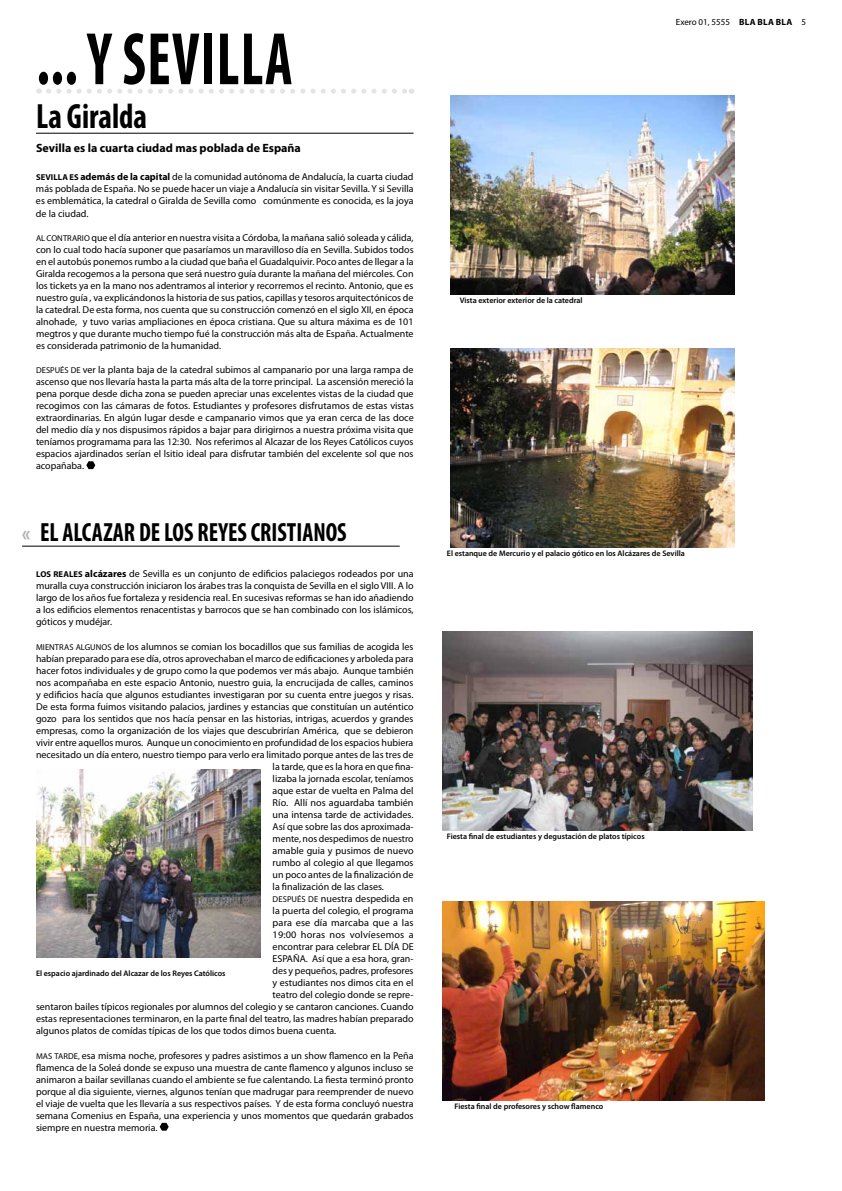
<style>
.page{position:relative;width:842px;height:1191px;background:#fff}
.page>*{position:absolute;margin:0;border:0;box-sizing:border-box;transform-origin:0 0}
.t1{font:700 condensed 75px "Myriad Pro";letter-spacing:.02em;color:#000;scale:.8 1}
.t2{font:700 condensed 35.2px "Myriad Pro";color:#000;scale:.91 1}
.t3{font:700 condensed 26.4px "Myriad Pro";color:#000;scale:.91 1}
.t4{font:700 12px "Myriad Pro";color:#000}
.t5{font:10px/12px "Myriad Pro";color:#000;text-align:justify}
.t6{font:9px "Myriad Pro";color:#000}
.t7{font:8.5px "Myriad Pro";letter-spacing:.01em;color:#000}
.t8{font:700 8.5px "Myriad Pro";color:#000}
.t9{font:600 8px "Myriad Pro";color:#000}
.s1{font-weight:700;font-size:8.5px}
.s2{font-weight:700}
.s3{font-size:8.5px}
.s4{font-size:23.1px;color:#b1b3b4}
</style>
<div class="page">
<img style="left:36px;top:769px;width:224px;height:188px">
<img style="left:451px;top:96px;width:283px;height:198px">
<img style="left:451px;top:349px;width:283px;height:198px">
<hr style="left:36px;top:133px;width:378px;height:1px;background:#000">
<svg style="left:86px;top:461px;width:9px;height:8px"></svg>
<svg style="left:49px;top:89px;width:363px;height:5px"></svg>
<svg style="left:160px;top:1122px;width:9px;height:8px"></svg>
<hr style="left:22px;top:546px;width:378px;height:1px;background:#000">
<img style="left:442px;top:631px;width:311px;height:199px">
<img style="left:442px;top:901px;width:322px;height:199px">
<h1 class="t1" style="left:36px;top:12px;width:322px">... y sevilla</h1>
<h2 class="t2" style="left:36px;top:95px;width:124px">La Giralda</h2>
<p class="t4" style="left:36px;top:140px;width:266px">Sevilla es la cuarta ciudad mas poblada de España</p>
<p class="t8" style="left:36px;top:172px;width:20px">sevilla</p>
<p class="t5" style="left:36px;top:171px;width:379px;text-indent:34px"><span class="s1">es</span> <span class="s2">además de la capital</span> de la comunidad autónoma de Andalucía, la cuarta ciudad más poblada de España. No se puede hacer un viaje a Andalucía sin visitar Sevilla. Y si Sevilla es emblemática, la catedral o Giralda de Sevilla como comúnmente es conocida, es la joya de la ciudad.</p>
<p class="t7" style="left:36px;top:232px;width:17px">Al contrario</p>
<p class="t5" style="left:36px;top:231px;width:379px;text-indent:55px">que el día anterior en nuestra visita a Córdoba, la mañana salió soleada y cálida, con lo cual todo hacía suponer que pasaríamos un maravilloso día en Sevilla. Subidos todos en el autobús ponemos rumbo a la ciudad que baña el Guadalquivir. Poco antes de llegar a la Giralda recogemos a la persona que será nuestro guía durante la mañana del miércoles. Con los tickets ya en la mano nos adentramos al interior y recorremos el recinto. Antonio, que es nuestro guía , va explicándonos la historia de sus patios, capillas y tesoros arquitectónicos de la catedral. De esta forma, nos cuenta que su construcción comenzó en el siglo XII, en época alnohade, y tuvo varias ampliaciones en época cristiana. Que su altura máxima es de 101 megtros y que durante mucho tiempo fué la construcción más alta de España. Actualmente es considerada patrimonio de la humanidad.</p>
<p class="t7" style="left:36px;top:365px;width:12px">Despu</p>
<p class="t5" style="left:36px;top:363px;width:379px;text-indent:24px"><span class="s3">és de</span> ver la planta baja de la catedral subimos al campanario por una larga rampa de ascenso que nos llevaría hasta la parta más alta de la torre principal. La ascensión mereció la pena porque desde dicha zona se pueden apreciar unas excelentes vistas de la ciudad que recogimos con las cámaras de fotos. Estudiantes y profesores disfrutamos de estas vistas extraordinarias. En algún lugar desde e campanario vimos que ya eran cerca de las doce del medio día y nos dispusimos rápidos a bajar para dirigirnos a nuestra próxima visita que teníamos programama para las 12:30. Nos referimos al Alcazar de los Reyes Católicos cuyos espacios ajardinados serían el lsitio ideal para disfrutar también del excelente sol que nos acopañaba.</p>
<h3 class="t3" style="left:22px;top:516px;width:57px"><span class="s4">«</span>ELALCAZAR</h3>
<h3 class="t3" style="left:139px;top:516px;width:135px">DELOS REYESCRISTIANOS</h3>
<p class="t5" style="left:36px;top:568px;width:379px;text-indent:49px"><span class="s2">alcázares</span> de Sevilla es un conjunto de edificios palaciegos rodeados por una muralla cuya construcción iniciaron los árabes tras la conquista de Sevilla en el siglo VIII. A lo largo de los años fue fortaleza y residencia real. En sucesivas reformas se han ido añadiendo a los edificios elementos renacentistas y barrocos que se han combinado con los islámicos, góticos y mudéjar.</p>
<p class="t7" style="left:36px;top:641px;width:13px">Mientras</p>
<p class="t7" style="left:76px;top:641px;width:7px">algunos</p>
<p class="t5" style="left:114px;top:640px;width:301px">de los alumnos se comian los bocadillos que sus familias de acogida les</p>
<p class="t5" style="left:36px;top:652px;width:379px">habían preparado para ese día, otros aprovechaban el marco de edificaciones y arboleda para</p>
<p class="t5" style="left:36px;top:664px;width:379px">hacer fotos individuales y de grupo como la que podemos ver más abajo. Aunque también</p>
<p class="t5" style="left:36px;top:676px;width:379px">nos acompañaba en este espacio Antonio, nuestro guia, la encrucijada de calles, caminos</p>
<p class="t5" style="left:36px;top:688px;width:379px">y edificios hacía que algunos estudiantes investigaran por su cuenta entre juegos y risas.</p>
<p class="t5" style="left:36px;top:700px;width:379px">De esta forma fuimos visitando palacios, jardines y estancias que constituían un auténtico</p>
<p class="t5" style="left:36px;top:712px;width:379px">gozo para los sentidos que nos hacía pensar en las historias, intrigas, acuerdos y grandes</p>
<p class="t5" style="left:36px;top:724px;width:379px">empresas, como la organización de los viajes que descubrirían América, que se debieron</p>
<p class="t5" style="left:36px;top:736px;width:379px">vivir entre aquellos muros. Aunque un conocimiento en profundidad de los espacios hubiera</p>
<p class="t5" style="left:36px;top:748px;width:379px">necesitado un día entero, nuestro tiempo para verlo era limitado porque antes de las tres de</p>
<p class="t5" style="left:273px;top:760px;width:142px">la tarde, que es la hora en que fina-</p>
<p class="t5" style="left:273px;top:772px;width:142px">lizaba la jornada escolar, teníamos</p>
<p class="t5" style="left:273px;top:784px;width:142px">aque estar de vuelta en Palma del</p>
<p class="t5" style="left:273px;top:796px;width:142px">Río. Allí nos aguardaba también</p>
<p class="t5" style="left:273px;top:808px;width:142px">una intensa tarde de actividades.</p>
<p class="t5" style="left:273px;top:820px;width:142px">Así que sobre las dos aproximada-</p>
<p class="t5" style="left:273px;top:832px;width:142px">mente, nos despedimos de nuestro</p>
<p class="t5" style="left:273px;top:844px;width:142px">amable guia y pusimos de nuevo</p>
<p class="t5" style="left:273px;top:856px;width:142px">rumbo al colegio al que llegamos</p>
<p class="t5" style="left:273px;top:868px;width:142px">un poco antes de la finalización de</p>
<p class="t5" style="left:273px;top:880px;width:113px">la finalización de las clases.</p>
<p class="t7" style="left:273px;top:894px;width:12px">Despu</p>
<p class="t5" style="left:297px;top:892px;width:118px"><span class="s3">és de</span> nuestra despedida en</p>
<p class="t5" style="left:273px;top:904px;width:142px">la puerta del colegio, el programa</p>
<p class="t5" style="left:273px;top:916px;width:142px">para ese día marcaba que a las</p>
<p class="t5" style="left:273px;top:928px;width:142px">19:00 horas nos volvíesemos a</p>
<p class="t5" style="left:273px;top:940px;width:142px">encontrar para celebrar EL DÍA DE</p>
<p class="t5" style="left:273px;top:952px;width:142px">ESPAÑA. Así que a esa hora, gran-</p>
<p class="t5" style="left:273px;top:964px;width:142px">des y pequeños, padres, profesores</p>
<p class="t5" style="left:273px;top:976px;width:142px">y estudiantes nos dimos cita en el</p>
<p class="t5" style="left:273px;top:988px;width:142px">teatro del colegio donde se repre-</p>
<p class="t5" style="left:36px;top:1000px;width:379px">sentaron bailes típicos regionales por alumnos del colegio y se cantaron canciones. Cuando</p>
<p class="t5" style="left:36px;top:1013px;width:379px">estas representaciones terminaron, en la parte final del teatro, las madres habían preparado</p>
<p class="t5" style="left:36px;top:1025px;width:302px">algunos platos de comídas típicas de los que todos dimos buena cuenta.</p>
<p class="t7" style="left:36px;top:1050px;width:25px">Mas tarde</p>
<p class="t8" style="left:36px;top:569px;width:6px">los</p>
<p class="t8" style="left:53px;top:569px;width:6px">reales</p>
<p class="t9" style="left:36px;top:968px;width:191px">El espacio ajardinado del Alcazar de los Reyes Católicos</p>
<p class="t5" style="left:36px;top:1049px;width:379px;text-indent:42px"><span class="s3">,</span> esa misma noche, profesores y padres asistimos a un show flamenco en la Peña flamenca de la Soleá donde se expuso una muestra de cante flamenco y algunos incluso se animaron a bailar sevillanas cuando el ambiente se fue calentando. La fiesta terminó pronto porque al dia siguiente, viernes, algunos tenían que madrugar para reemprender de nuevo el viaje de vuelta que les llevaría a sus respectivos países. Y de esta forma concluyó nuestra semana Comenius en España, una experiencia y unos momentos que quedarán grabados siempre en nuestra memoria.</p>
<p class="t6" style="left:676px;top:16px;width:131px">Exero 01, 5555 <span class="s2">BLA BLA BLA</span> 5</p>
<p class="t9" style="left:460px;top:295px;width:124px">Vista exterior exterior de la catedral</p>
<p class="t9" style="left:447px;top:548px;width:240px">El estanque de Mercurio y el palacio gótico en los Alcázares de Sevilla</p>
<p class="t9" style="left:447px;top:831px;width:199px">Fiesta final de estudiantes y degustación de platos típicos</p>
<p class="t9" style="left:454px;top:1101px;width:150px">Fiesta final de profesores y schow flamenco</p>
</div>
